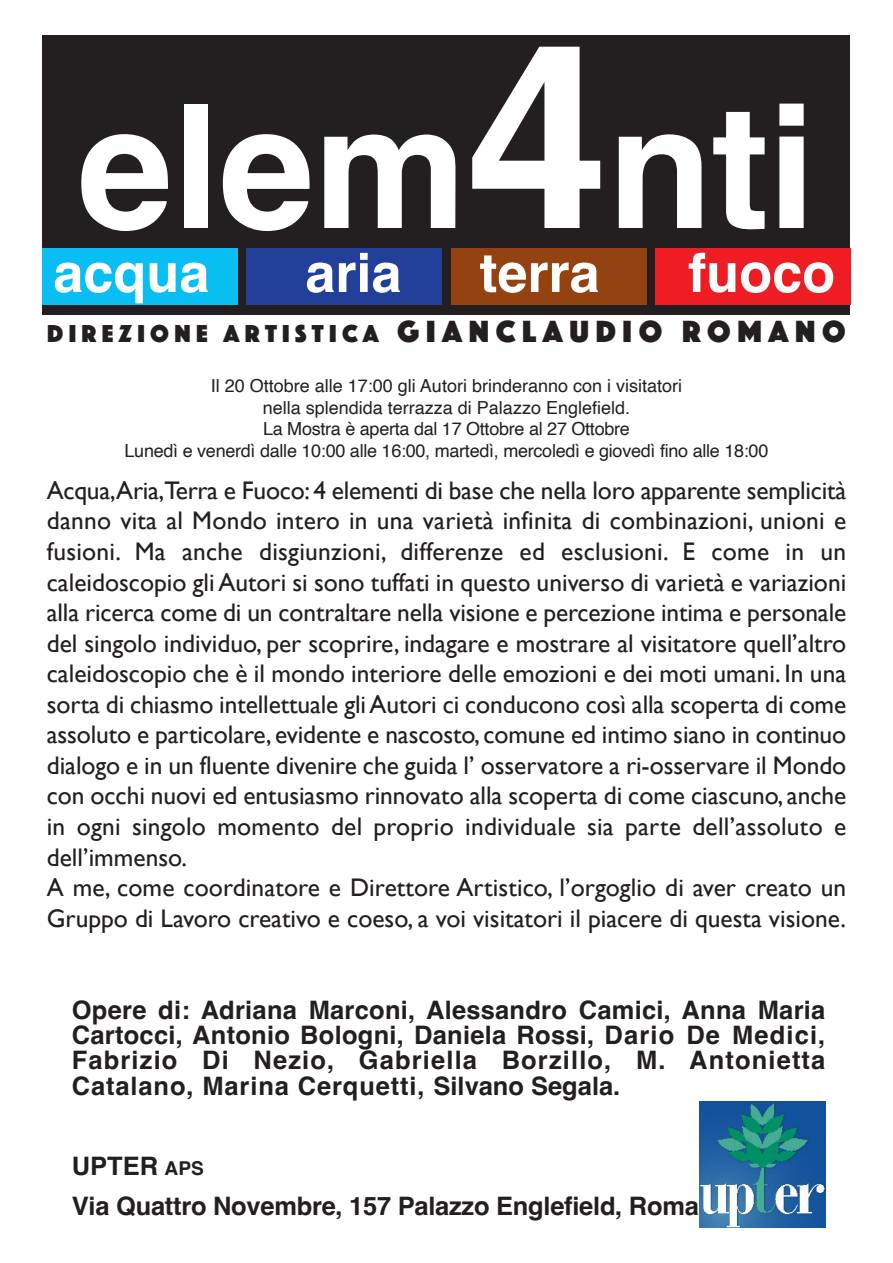
<style>
.page{position:relative;width:893px;height:1263px;background:#fff}
.page>*{position:absolute;margin:0;border:0;box-sizing:border-box;transform-origin:0 0}
.t1{font:700 171.75px "Helvetica";letter-spacing:-.005em;color:#fff}
.t2{font:700 54px "Helvetica";color:#fff}
.t3{font:25.5px/30.6px "Gill Sans";color:#231f20}
.t4{font:700 25.5px/25.3px "Helvetica";color:#231f20;text-align:justify}
.t5{font:25.5px "Phosphate Solid";letter-spacing:.21em;color:#231f20}
.t6{font:18px/21.6px "Helvetica";letter-spacing:-.015em;color:#231f20;text-align:center}
.s1{font-size:257.7px}
.s2{font-size:31.8px}
.s3{font-size:19.05px}
</style>
<div class="page">
<div style="left:43px;top:35px;width:807px;height:280px;background:#231f20"></div>
<img style="left:700px;top:1101px;width:125px;height:126px">
<div style="left:43px;top:248px;width:195px;height:57px;background:#09bef2"></div>
<div style="left:451px;top:248px;width:195px;height:57px;background:#94420f"></div>
<div style="left:247px;top:248px;width:195px;height:57px;background:#224099"></div>
<div style="left:655px;top:248px;width:195px;height:57px;background:#ee1d23"></div>
<h1 class="t1" style="left:77px;top:101px;width:740px">elem<span class="s1">4</span>nti</h1>
<h2 class="t2" style="left:53px;top:252px;width:158px">acqua</h2>
<h2 class="t2" style="left:305px;top:252px;width:98px">aria</h2>
<h2 class="t2" style="left:479px;top:252px;width:122px">terra</h2>
<h2 class="t2" style="left:688px;top:252px;width:148px">fuoco</h2>
<p class="t5" style="left:47px;top:323px;width:800px">DIREZIONE ARTISTICA <span class="s2">GIANCLAUDIO ROMANO</span></p>
<p class="t6" style="left:125px;top:377px;width:645px">Il 20 Ottobre alle 17:00 gli Autori brinderanno con i visitatori<br>nella splendida terrazza di Palazzo Englefield.<br>La Mostra è aperta dal 17 Ottobre al 27 Ottobre<br>Lunedì e venerdì dalle 10:00 alle 16:00, martedì, mercoledì e giovedì fino alle 18:00</p>
<p class="t3" style="left:47px;top:477px;width:801px">Acqua,Aria,Terra e Fuoco: 4 elementi di base che nella loro apparente semplicità danno vita al Mondo intero in una varietà infinita di combinazioni, unioni e fusioni. Ma anche disgiunzioni, differenze ed esclusioni. E come in un caleidoscopio gli Autori si sono tuffati in questo universo di varietà e variazioni alla ricerca come di un contraltare nella visione e percezione intima e personale del singolo individuo, per scoprire, indagare e mostrare al visitatore quell’altro caleidoscopio che è il mondo interiore delle emozioni e dei moti umani. In una sorta di chiasmo intellettuale gli Autori ci conducono così alla scoperta di come assoluto e particolare, evidente e nascosto, comune ed intimo siano in continuo dialogo e in un fluente divenire che guida l’ osservatore a ri-osservare il Mondo con occhi nuovi ed entusiasmo rinnovato alla scoperta di come ciascuno, anche in ogni singolo momento del proprio individuale sia parte dell’assoluto e dell’immenso.<br>A me, come coordinatore e Direttore Artistico, l’orgoglio di aver creato un Gruppo di Lavoro creativo e coeso, a voi visitatori il piacere di questa visione.</p>
<p class="t4" style="left:72px;top:999px;width:755px">Opere di: Adriana Marconi, Alessandro Camici, Anna Maria Cartocci, Antonio Bologni, Daniela Rossi, Dario De Medici, Fabrizio Di Nezio, Gabriella Borzillo, M. Antonietta Catalano, Marina Cerquetti, Silvano Segala.</p>
<p class="t4" style="left:72px;top:1148px;width:628px;line-height:39.9px">UPTER <span class="s3">APS<br></span>Via Quattro Novembre, 157 Palazzo Englefield, Roma</p>
</div>
